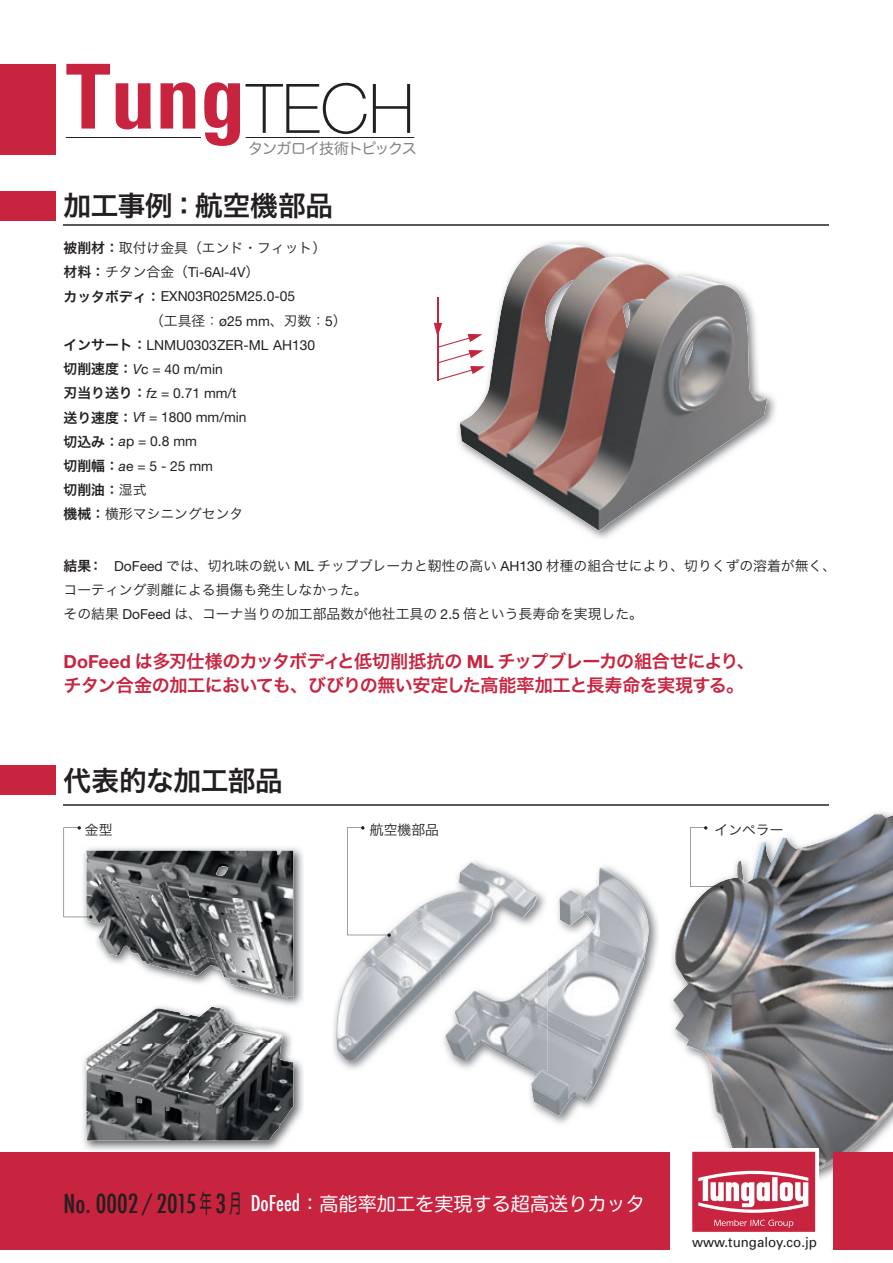
<style>
.page{position:relative;width:893px;height:1263px;background:#fff}
.page>*{position:absolute;margin:0;border:0;box-sizing:border-box;transform-origin:0 0}
.t1{font:27.6px "Hira Kaku Pro N W6 90 pv RKSJ H";letter-spacing:-.01em;color:#231f20}
.t2{font:19.2px "Hira Maru Pro N W4 90 pv RKSJ H";color:#fff}
.t3{font:18px/24.2px "Hira Kaku Pro N W6 90 pv RKSJ H";letter-spacing:-.035em;color:#c8233f}
.t4{font:14.85px "Hira Maru Pro N W4 90 pv RKSJ H";letter-spacing:-.08em;color:#808285}
.t5{font:13.8px/24.2px "Hira Kaku Pro N W3 90 pv RKSJ H";color:#231f20}
.t6{font:13.8px/24.2px "Helvetica Neue";color:#231f20}
.t7{font:13.8px "Univers";color:#231f20;scale:.96 1}
.t8{font:13.8px "Hira Kaku Pro N W6 90 pv RKSJ H";color:#231f20}
.s1{font-family:"Hira Kaku Pro N W6 90 pv RKSJ H"}
.s2{font-family:"Hira Kaku Pro N W3 90 pv RKSJ H"}
.s3{font-family:"Helvetica Neue"}
.s4{font-style:italic}
.s5{font-family:"Helvetica Neue";font-weight:700}
.s6{font-family:"Futura";font-weight:500;font-stretch:condensed;font-size:25.5px;color:#231f20}
.s7{font-family:"Futura";font-weight:500;font-stretch:condensed;font-size:21.3px;color:#231f20}
.s8{font-size:25.5px;color:#231f20}
.s9{font-family:"Futura";font-weight:500;font-stretch:condensed;font-size:21.3px}
</style>
<div class="page">
<img style="left:671px;top:814px;width:221px;height:362px">
<img style="left:83px;top:847px;width:220px;height:303px">
<img style="left:86px;top:850px;width:207px;height:97px">
<img style="left:103px;top:947px;width:87px;height:28px">
<img style="left:190px;top:947px;width:103px;height:97px">
<img style="left:106px;top:1007px;width:84px;height:37px">
<img style="left:86px;top:1044px;width:207px;height:97px">
<svg style="left:66px;top:64px;width:44px;height:65px"></svg>
<svg style="left:116px;top:83px;width:35px;height:46px"></svg>
<svg style="left:160px;top:82px;width:35px;height:47px"></svg>
<svg style="left:204px;top:82px;width:162px;height:64px"></svg>
<svg style="left:373px;top:84px;width:37px;height:49px"></svg>
<hr style="left:66px;top:137px;width:135px;height:1px;background:#231f20">
<hr style="left:245px;top:137px;width:169px;height:1px;background:#231f20">
<div style="left:688px;top:1148px;width:130px;height:87px;background:linear-gradient(to right,#fff,#fff)"></div>
<svg style="left:692px;top:1152px;width:123px;height:80px"></svg>
<div style="left:0;top:1152px;width:669px;height:98px;background:#c8233f"></div>
<div style="left:833px;top:1152px;width:59px;height:98px;background:#c8233f"></div>
<div style="left:0;top:64px;width:55px;height:90px;background:#c8233f"></div>
<img style="left:458px;top:242px;width:318px;height:297px">
<img style="left:460px;top:245px;width:307px;height:285px">
<hr style="left:64px;top:225px;width:765px;height:1px;background:#57585a">
<hr style="left:64px;top:804px;width:765px;height:1px;background:#57585a">
<img style="left:518px;top:866px;width:140px;height:258px">
<img style="left:531px;top:867px;width:117px;height:249px">
<img style="left:333px;top:861px;width:146px;height:208px">
<img style="left:440px;top:866px;width:107px;height:203px">
<img style="left:445px;top:969px;width:102px;height:102px">
<img style="left:336px;top:862px;width:201px;height:199px">
<svg style="left:64px;top:826px;width:28px;height:93px"></svg>
<svg style="left:690px;top:826px;width:33px;height:63px"></svg>
<svg style="left:347px;top:826px;width:44px;height:111px"></svg>
<div style="left:0;top:191px;width:55px;height:30px;background:#c8233f"></div>
<div style="left:0;top:765px;width:55px;height:30px;background:#c8233f"></div>
<hr style="left:437px;top:297px;width:1px;height:84px;background:#bc273e">
<svg style="left:433px;top:323px;width:52px;height:57px"></svg>
<p class="t4" style="left:248px;top:143px;width:170px">タンガロイ技術トピックス</p>
<h1 class="t1" style="left:64px;top:195px;width:271px">加工事例：航空機部品</h1>
<p class="t5" style="left:64px;top:238px;width:264px"><span class="s1">被削材：</span>取付け金具（エンド・フィット）</p>
<p class="t6" style="left:64px;top:262px;width:233px"><span class="s1">材料：</span><span class="s2">チタン合金（</span>Ti-6Al-4V<span class="s2">）<br></span><span class="s1">カッタボディ：</span> EXN03R025M25.0-05</p>
<p class="t5" style="left:150px;top:310px;width:198px">（工具径：<span class="s3">ø25 mm</span>、刃数：<span class="s3">5</span>）</p>
<p class="t6" style="left:64px;top:334px;width:253px"><span class="s1">インサート：</span> LNMU0303ZER-ML AH130<span class="s1">切削速度：</span><span class="s4">V</span>c = 40 m/min<br><span class="s1">刃当り送り：</span><span class="s4">f</span>z = 0.71 mm/t<br><span class="s1">送り速度：</span><span class="s4">V</span>f = 1800 mm/min<br><span class="s1">切込み：</span><span class="s4">a</span>p = 0.8 mm<br><span class="s1">切削幅：</span><span class="s4">a</span>e = 5 - 25 mm</p>
<p class="t8" style="left:64px;top:485px;width:84px">切削油：<span class="s2">湿式</span></p>
<p class="t5" style="left:64px;top:504px;width:181px"><span class="s1">機械：</span>横形マシニングセンタ</p>
<p class="t5" style="left:64px;top:556px;width:774px"><span class="s1">結果：　</span><span class="s3">DoFeed</span> では、切れ味の鋭い <span class="s3">ML</span> チップブレーカと靭性の高い <span class="s3">AH130</span> 材種の組合せにより、切りくずの溶着が無く、コーティング剥離による損傷も発生しなかった。　<br>その結果 <span class="s3">DoFeed</span> は、コーナ当りの加工部品数が他社工具の <span class="s3">2.5</span> 倍という長寿命を実現した。</p>
<h3 class="t3" style="left:64px;top:652px;width:692px"><span class="s5">DoFeed</span> は多刃仕様のカッタボディと低切削抵抗の <span class="s5">ML</span> チップブレーカの組合せにより、チタン合金の加工においても、びびりの無い安定した高能率加工と長寿命を実現する。</h3>
<h1 class="t1" style="left:64px;top:770px;width:221px">代表的な加工部品</h1>
<p class="t5" style="left:85px;top:819px;width:29px">金型</p>
<p class="t5" style="left:370px;top:819px;width:71px">航空機部品</p>
<p class="t5" style="left:714px;top:819px;width:71px">インペラー</p>
<h2 class="t2" style="left:64px;top:1196px;width:583px"><span class="s6">No. 0002</span> <span class="s7">/</span> <span class="s6">2015</span> <span class="s8">年</span> <span class="s6">3</span> <span class="s8">月</span> <span class="s9">DoFeed</span>：高能率加工を実現する超高送りカッタ</h2>
<p class="t7" style="left:692px;top:1237px;width:131px">www.tungaloy.co.jp</p>
</div>
